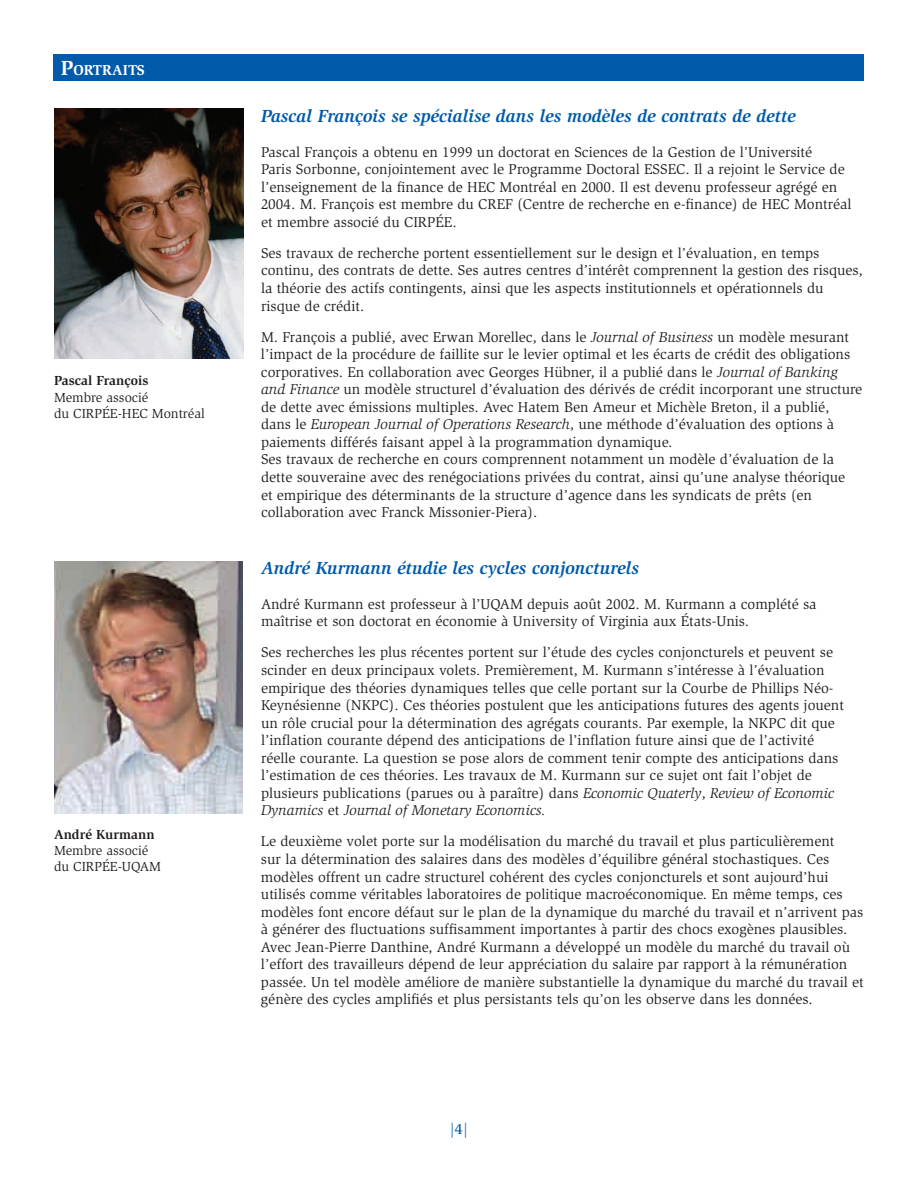
<style>
.page{position:relative;width:918px;height:1188px;background:#fff}
.page>*{position:absolute;margin:0;border:0;box-sizing:border-box;transform-origin:0 0}
.t1{font:italic 700 18px "Slimbach";color:#015aaa}
.t2{font:500 15px "Slimbach";color:#015aaa}
.t3{font:14.7px/17.5px "Slimbach";color:#231f20}
.t4{font:700 14.7px "Slimbach";color:#fff}
.t5{font:13.5px/16.2px "Slimbach";color:#231f20}
.t6{font:700 13.5px "Slimbach";color:#231f20}
.s1{font-size:21px}
.s2{font-style:italic}
</style>
<div class="page">
<div style="left:54px;top:54px;width:810px;height:27px;background:#015aaa"></div>
<img style="left:54px;top:108px;width:189px;height:250px">
<img style="left:54px;top:562px;width:189px;height:251px">
<p class="t4" style="left:61px;top:61px;width:86px"><span class="s1">P</span>ORTRAITS</p>
<p class="t6" style="left:54px;top:373px;width:96px">Pascal François</p>
<p class="t5" style="left:54px;top:389px;width:152px">Membre associé<br>du CIRPÉE-HEC Montréal</p>
<p class="t6" style="left:54px;top:826px;width:102px">André Kurmann</p>
<p class="t5" style="left:54px;top:842px;width:108px">Membre associé du CIRPÉE-UQAM</p>
<p class="t1" style="left:261px;top:105px;width:536px">Pascal François se spécialise dans les modèles de contrats de dette</p>
<p class="t3" style="left:261px;top:143px;width:592px">Pascal François a obtenu en 1999 un doctorat en Sciences de la Gestion de l’Université<br>Paris Sorbonne, conjointement avec le Programme Doctoral ESSEC. Il a rejoint le Service de l’enseignement de la finance de HEC Montréal en 2000. Il est devenu professeur agrégé en 2004. M. François est membre du CREF (Centre de recherche en e-finance) de HEC Montréal et membre associé du CIRPÉE.</p>
<p class="t3" style="left:261px;top:244px;width:603px">Ses travaux de recherche portent essentiellement sur le design et l’évaluation, en temps continu, des contrats de dette. Ses autres centres d’intérêt comprennent la gestion des risques, la théorie des actifs contingents, ainsi que les aspects institutionnels et opérationnels du risque de crédit.</p>
<p class="t3" style="left:261px;top:328px;width:603px">M. François a publié, avec Erwan Morellec, dans le <span class="s2">Journal of Business</span> un modèle mesurant l’impact de la procédure de faillite sur le levier optimal et les écarts de crédit des obligations corporatives. En collaboration avec Georges Hübner, il a publié dans le <span class="s2">Journal of Banking and Finance</span> un modèle structurel d’évaluation des dérivés de crédit incorporant une structure de dette avec émissions multiples. Avec Hatem Ben Ameur et Michèle Breton, il a publié, dans le <span class="s2">European Journal of Operations Research</span>, une méthode d’évaluation des options à paiements différés faisant appel à la programmation dynamique.<br>Ses travaux de recherche en cours comprennent notamment un modèle d’évaluation de la dette souveraine avec des renégociations privées du contrat, ainsi qu’une analyse théorique<br>et empirique des déterminants de la structure d’agence dans les syndicats de prêts (en collaboration avec Franck Missonier-Piera).</p>
<p class="t1" style="left:261px;top:557px;width:380px">André Kurmann étudie les cycles conjoncturels</p>
<p class="t3" style="left:261px;top:595px;width:557px">André Kurmann est professeur à l’UQAM depuis août 2002. M. Kurmann a complété sa maîtrise et son doctorat en économie à University of Virginia aux États-Unis.</p>
<p class="t3" style="left:261px;top:644px;width:584px">Ses recherches les plus récentes portent sur l’étude des cycles conjoncturels et peuvent se scinder en deux principaux volets. Premièrement, M. Kurmann s’intéresse à l’évaluation empirique des théories dynamiques telles que celle portant sur la Courbe de Phillips Néo-Keynésienne (NKPC). Ces théories postulent que les anticipations futures des agents jouent un rôle crucial pour la détermination des agrégats courants. Par exemple, la NKPC dit que l’inflation courante dépend des anticipations de l’inflation future ainsi que de l’activité réelle courante. La question se pose alors de comment tenir compte des anticipations dans l’estimation de ces théories. Les travaux de M. Kurmann sur ce sujet ont fait l’objet de plusieurs publications (parues ou à paraître) dans <span class="s2">Economic Quaterly</span>, <span class="s2">Review of Economic Dynamics</span> et <span class="s2">Journal of Monetary Economics.</span></p>
<p class="t3" style="left:261px;top:833px;width:604px">Le deuxième volet porte sur la modélisation du marché du travail et plus particulièrement<br>sur la détermination des salaires dans des modèles d’équilibre général stochastiques. Ces modèles offrent un cadre structurel cohérent des cycles conjoncturels et sont aujourd’hui utilisés comme véritables laboratoires de politique macroéconomique. En même temps, ces modèles font encore défaut sur le plan de la dynamique du marché du travail et n’arrivent pas à générer des fluctuations suffisamment importantes à partir des chocs exogènes plausibles.<br>Avec Jean-Pierre Danthine, André Kurmann a développé un modèle du marché du travail où l’effort des travailleurs dépend de leur appréciation du salaire par rapport à la rémunération passée. Un tel modèle améliore de manière substantielle la dynamique du marché du travail et génère des cycles amplifiés et plus persistants tels qu’on les observe dans les données.</p>
<p class="t2" style="left:450px;top:1120px;width:20px">|4|</p>
</div>
